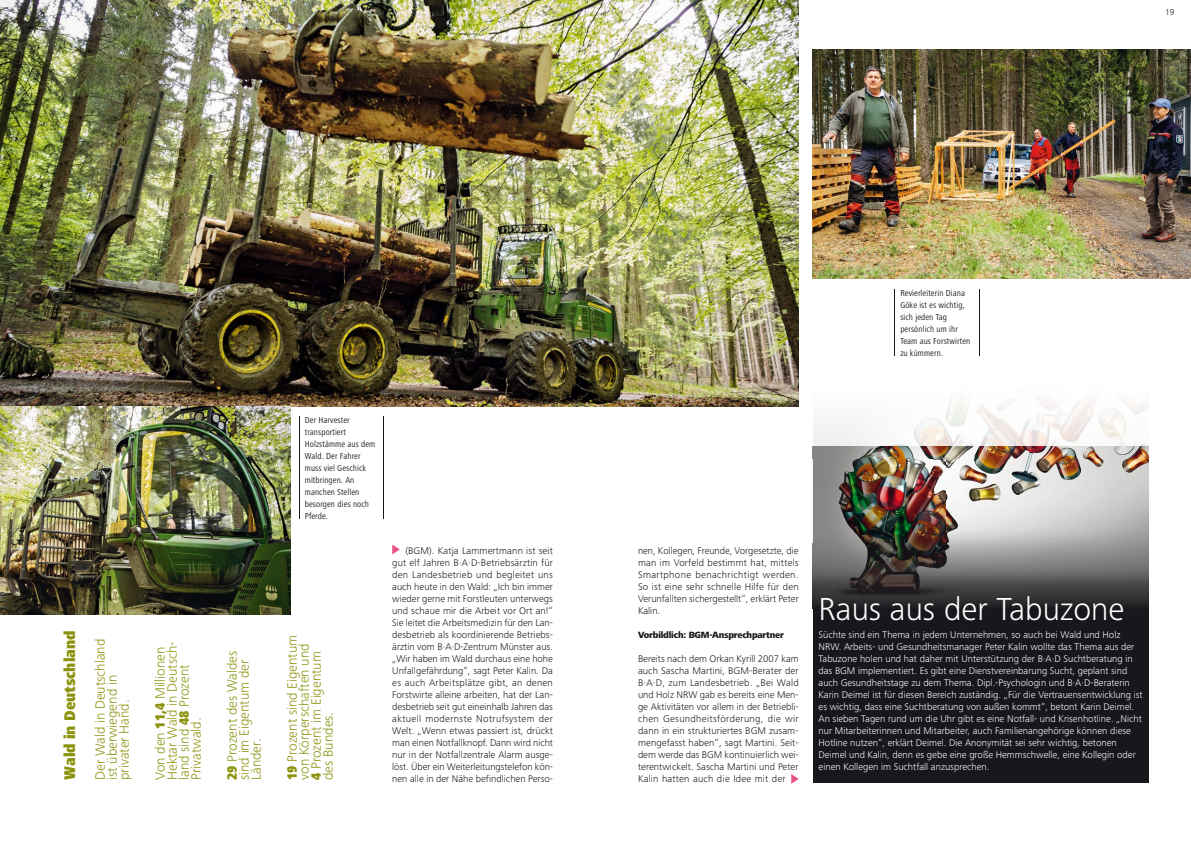
<style>
.page{position:relative;width:1191px;height:842px;background:#fff}
.page>*{position:absolute;margin:0;border:0;box-sizing:border-box;transform-origin:0 0}
.t1{font:300 33px "Frutiger Next Pro";color:#fff}
.t2{font:900 condensed 16px "Frutiger Next Pro";color:#8b930e}
.t3{font:300 14px/12px "Frutiger Next Pro";color:#8b930e}
.t4{font:300 10px/12px "Frutiger Next Pro";color:#1a171c;text-align:justify}
.t5{font:300 10px/12px "Frutiger Next Pro";color:#fff}
.t6{font:800 9.4px "Frutiger Next Pro";letter-spacing:-.02em;color:#1a171c;scale:.96 1}
.t7{font:condensed 9px/12px "Frutiger Next Pro";letter-spacing:.01em;color:#1a171c}
.t8{font:300 8.8px "Frutiger Next Pro";color:#1a171c}
.s1{font-weight:900;font-stretch:condensed}
</style>
<div class="page">
<img style="left:813px;top:50px;width:378px;height:228px">
<img style="left:0;top:0;width:798px;height:407px">
<img style="left:0;top:407px;width:291px;height:207px">
<hr style="left:299px;top:417px;width:1px;height:102px;background:#1a171c">
<hr style="left:383px;top:417px;width:1px;height:102px;background:#1a171c">
<hr style="left:894px;top:289px;width:1px;height:66px;background:#1a171c">
<hr style="left:979px;top:289px;width:1px;height:66px;background:#1a171c">
<div style="left:813px;top:446px;width:335px;height:336px;background:#1a171c"></div>
<img style="left:813px;top:458px;width:134px;height:86px">
<img style="left:947px;top:458px;width:134px;height:86px">
<img style="left:1081px;top:458px;width:67px;height:148px">
<img style="left:813px;top:544px;width:268px;height:62px">
<img style="left:813px;top:398px;width:335px;height:60px">
<svg style="left:392px;top:544px;width:8px;height:10px"></svg>
<svg style="left:791px;top:774px;width:7px;height:10px"></svg>
<p class="t8" style="left:17px;top:7px;width:11px">18</p>
<p class="t8" style="left:1165px;top:7px;width:11px">19</p>
<h2 class="t2" style="left:61px;top:780px;width:151px;rotate:-90deg">Wald in Deutschland</h2>
<h3 class="t3" style="left:94px;top:780px;width:143px;rotate:-90deg">Der Wald in Deutschland ist überwiegend in privater Hand.</h3>
<h3 class="t3" style="left:154px;top:780px;width:140px;rotate:-90deg">Von den <span class="s1">11,4</span> Millionen<br>Hektar Wald in Deutsch&shy;land sind <span class="s1">48</span> Prozent<br>Privatwald.</h3>
<h3 class="t3" style="left:226px;top:780px;width:131px;rotate:-90deg"><span class="s1">29</span> Prozent des Waldes sind im Eigentum der<br>Länder.</h3>
<p class="t7" style="left:900px;top:286px;width:72px">Revierleiterin Diana<br>Göke ist es wichtig, sich jeden Tag persönlich um ihr<br>Team aus Forstwirten zu kümmern.</p>
<p class="t7" style="left:305px;top:414px;width:72px">Der Harvester<br>trans portiert<br>Holz stämme aus dem<br>Wald. Der Fahrer muss viel Geschick mitbringen. An manchen Stellen besorgen dies noch<br>Pferde.</p>
<h3 class="t3" style="left:286px;top:780px;width:146px;rotate:-90deg"><span class="s1">19</span> Prozent sind Eigentum von Körperschaften und<br><span class="s1">4</span> Prozent im Eigentum des Bundes.</h3>
<p class="t4" style="left:392px;top:545px;width:162px;text-indent:13px">(BGM). Katja Lammertmann ist seit gut elf Jahren B·A·D-Betriebsärztin für den Landesbetrieb und begleitet uns auch heute in den Wald: „Ich bin immer wieder gerne mit Forstleuten unterwegs und schaue mir die Arbeit vor Ort an!“ Sie leitet die Arbeitsmedizin für den Lan&shy;desbetrieb als koordinierende Betriebs&shy;ärztin vom B·A·D-Zentrum Münster aus. „Wir haben im Wald durchaus eine hohe Unfallgefährdung“, sagt Peter Kalin. Da es auch Arbeitsplätze gibt, an denen Forstwirte alleine arbeiten, hat der Lan&shy;desbetrieb seit gut eineinhalb Jahren das aktuell modernste Notrufsystem der Welt. „Wenn etwas passiert ist, drückt man einen Notfallknopf. Dann wird nicht nur in der Notfallzentrale Alarm ausge&shy;löst. Über ein Weiterleitungstelefon kön&shy;nen alle in der Nähe befindlichen Perso-</p>
<p class="t4" style="left:638px;top:545px;width:162px">nen, Kollegen, Freunde, Vorgesetzte, die man im Vorfeld bestimmt hat, mittels Smartphone benachrichtigt werden.<br>So ist eine sehr schnelle Hilfe für den Verunfallten sichergestellt“, erklärt Peter Kalin.</p>
<p class="t6" style="left:638px;top:630px;width:154px">Vorbildlich: BGM-Ansprechpartner</p>
<p class="t4" style="left:638px;top:653px;width:162px">Bereits nach dem Orkan Kyrill 2007 kam auch Sascha Martini, BGM-Berater der B·A·D, zum Landesbetrieb. „Bei Wald und Holz NRW gab es bereits eine Men&shy;ge Aktivitäten vor allem in der Betriebli&shy;chen Gesundheitsförderung, die wir dann in ein strukturiertes BGM zusam&shy;mengefasst haben“, sagt Martini. Seit&shy;dem werde das BGM kontinuierlich wei&shy;terentwickelt. Sascha Martini und Peter Kalin hatten auch die Idee mit der</p>
<h1 class="t1" style="left:818px;top:590px;width:307px">Raus aus der Tabuzone</h1>
<p class="t5" style="left:818px;top:629px;width:326px">Süchte sind ein Thema in jedem Unternehmen, so auch bei Wald und Holz NRW. Arbeits- und Gesundheitsmanager Peter Kalin wollte das Thema aus der Tabuzone holen und hat daher mit Unterstützung der B·A·D Suchtberatung in das BGM implementiert. Es gibt eine Dienstvereinbarung Sucht, geplant sind auch Gesundheitstage zu dem Thema. Dipl.-Psychologin und B·A·D-Beraterin Karin Deimel ist für diesen Bereich zuständig. „Für die Vertrauensentwicklung ist es wichtig, dass eine Suchtberatung von außen kommt“, betont Karin Deimel.<br>An sieben Tagen rund um die Uhr gibt es eine Notfall- und Krisenhotline. „Nicht nur Mitarbeiterinnen und Mitarbeiter, auch Familienangehörige können diese Hotline nutzen“, erklärt Deimel. Die Anonymität sei sehr wichtig, betonen Deimel und Kalin, denn es gebe eine große Hemmschwelle, eine Kollegin oder einen Kollegen im Suchtfall anzusprechen.</p>
</div>
